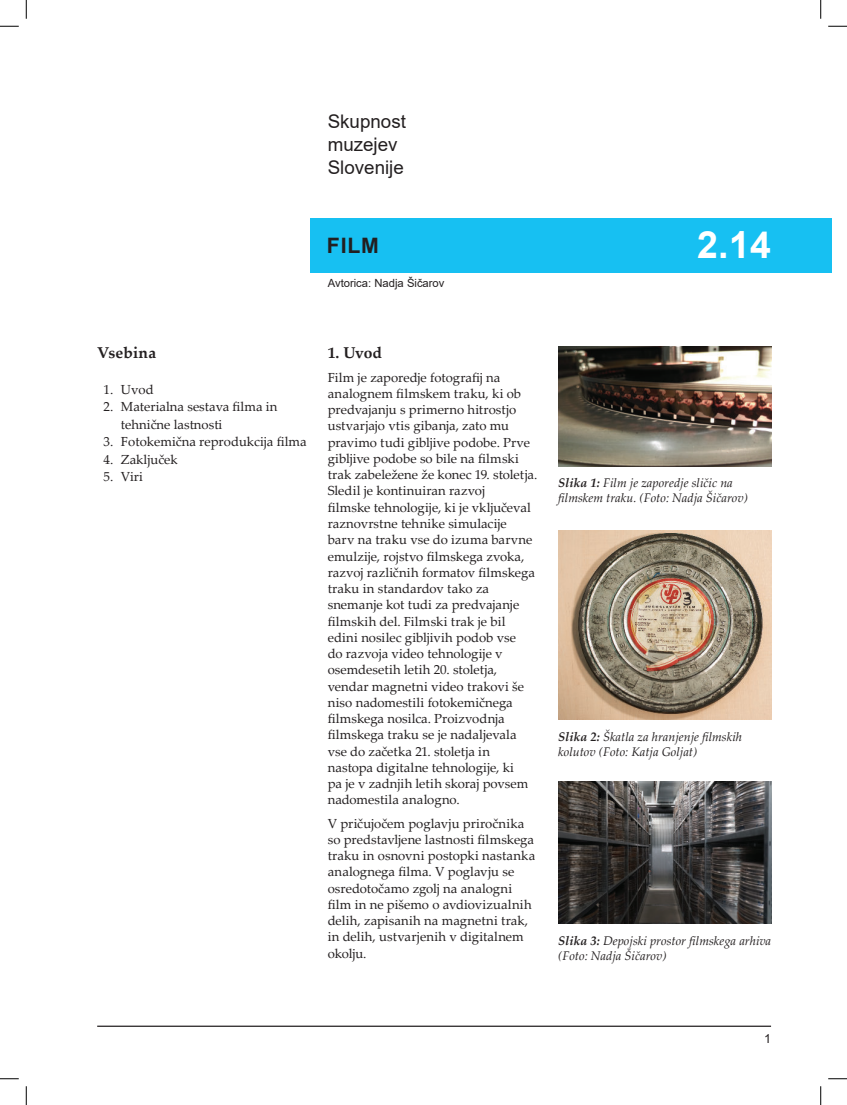
<style>
.page{position:relative;width:847px;height:1105px;background:#fff}
.page>*{position:absolute;margin:0;border:0;box-sizing:border-box;transform-origin:0 0}
.t1{font:700 37.5px "Arial";color:#fff}
.t2{font:700 21.25px "Arial";color:#231f20}
.t3{font:18.75px/22.5px "Arial";color:#231f20}
.t4{font:700 15.62px "Palatino Linotype";letter-spacing:.01em;color:#231f20}
.t5{font:13.12px/16.2px "Palatino Linotype";color:#231f20}
.t6{font:italic 12.5px/15px "Palatino Linotype";color:#231f20}
.t7{font:12.5px "Arial";color:#231f20}
.t8{font:11.25px "Arial";color:#231f20}
.s1{font-weight:700}
</style>
<div class="page">
<hr style="left:97px;top:1025px;width:673px;height:2px;background:#231f20">
<div style="left:310px;top:218px;width:521px;height:55px;background:#17c0f2"></div>
<img style="left:558px;top:347px;width:213px;height:119px">
<img style="left:558px;top:531px;width:213px;height:188px">
<img style="left:558px;top:782px;width:212px;height:141px">
<svg style="left:0;top:25px;width:19px;height:2px"></svg>
<svg style="left:828px;top:25px;width:18px;height:2px"></svg>
<svg style="left:0;top:1078px;width:19px;height:1px"></svg>
<svg style="left:828px;top:1078px;width:18px;height:1px"></svg>
<svg style="left:25px;top:0;width:2px;height:19px"></svg>
<svg style="left:25px;top:1086px;width:2px;height:19px"></svg>
<svg style="left:820px;top:0;width:1px;height:19px"></svg>
<svg style="left:820px;top:1086px;width:1px;height:19px"></svg>
<h3 class="t3" style="left:327px;top:112px;width:80px">Skupnost muzejev<br>Slovenije</h3>
<h2 class="t2" style="left:327px;top:233px;width:53px">FILM</h2>
<p class="t8" style="left:327px;top:275px;width:118px">Avtorica: Nadja Šičarov</p>
<h1 class="t1" style="left:696px;top:223px;width:76px">2.14</h1>
<p class="t4" style="left:97px;top:344px;width:60px">Vsebina</p>
<p class="t5" style="left:104px;top:381px;width:52px">1. Uvod</p>
<p class="t5" style="left:121px;top:397px;width:158px;line-height:17.5px;text-indent:-17px">2. Materialna sestava filma in tehnične lastnosti</p>
<p class="t5" style="left:104px;top:433px;width:204px">3. Fotokemična reprodukcija filma</p>
<p class="t5" style="left:104px;top:450px;width:76px">4. Zaključek</p>
<p class="t5" style="left:104px;top:468px;width:41px">5. Viri</p>
<p class="t4" style="left:327px;top:344px;width:56px">1. Uvod</p>
<p class="t5" style="left:327px;top:369px;width:211px">Film je zaporedje fotografij na analognem filmskem traku, ki ob predvajanju s primerno hitrostjo ustvarjajo vtis gibanja, zato mu pravimo tudi gibljive podobe. Prve gibljive podobe so bile na filmski trak zabeležene že konec 19. stoletja.<br>Sledil je kontinuiran razvoj<br>filmske tehnologije, ki je vključeval raznovrstne tehnike simulacije<br>barv na traku vse do izuma barvne emulzije, rojstvo filmskega zvoka, razvoj različnih formatov filmskega traku in standardov tako za snemanje kot tudi za predvajanje filmskih del. Filmski trak je bil edini nosilec gibljivih podob vse<br>do razvoja video tehnologije v osemdesetih letih 20. stoletja, vendar magnetni video trakovi še niso nadomestili fotokemičnega filmskega nosilca. Proizvodnja filmskega traku se je nadaljevala vse do začetka 21. stoletja in nastopa digitalne tehnologije, ki<br>pa je v zadnjih letih skoraj povsem nadomestila analogno.</p>
<p class="t5" style="left:327px;top:814px;width:209px">V pričujočem poglavju priročnika so predstavljene lastnosti filmskega traku in osnovni postopki nastanka analognega filma. V poglavju se osredotočamo zgolj na analogni film in ne pišemo o avdiovizualnih delih, zapisanih na magnetni trak, in delih, ustvarjenih v digitalnem okolju.</p>
<p class="t6" style="left:558px;top:475px;width:191px"><span class="s1">Slika 1:</span> Film je zaporedje sličic na filmskem traku. (Foto: Nadja Šičarov)</p>
<p class="t6" style="left:558px;top:729px;width:185px"><span class="s1">Slika 2:</span> Škatla za hranjenje filmskih kolutov (Foto: Katja Goljat)</p>
<p class="t6" style="left:558px;top:933px;width:214px"><span class="s1">Slika 3:</span> Depojski prostor filmskega arhiva (Foto: Nadja Šičarov)</p>
<p class="t7" style="left:763px;top:1034px;width:8px">1</p>
</div>
